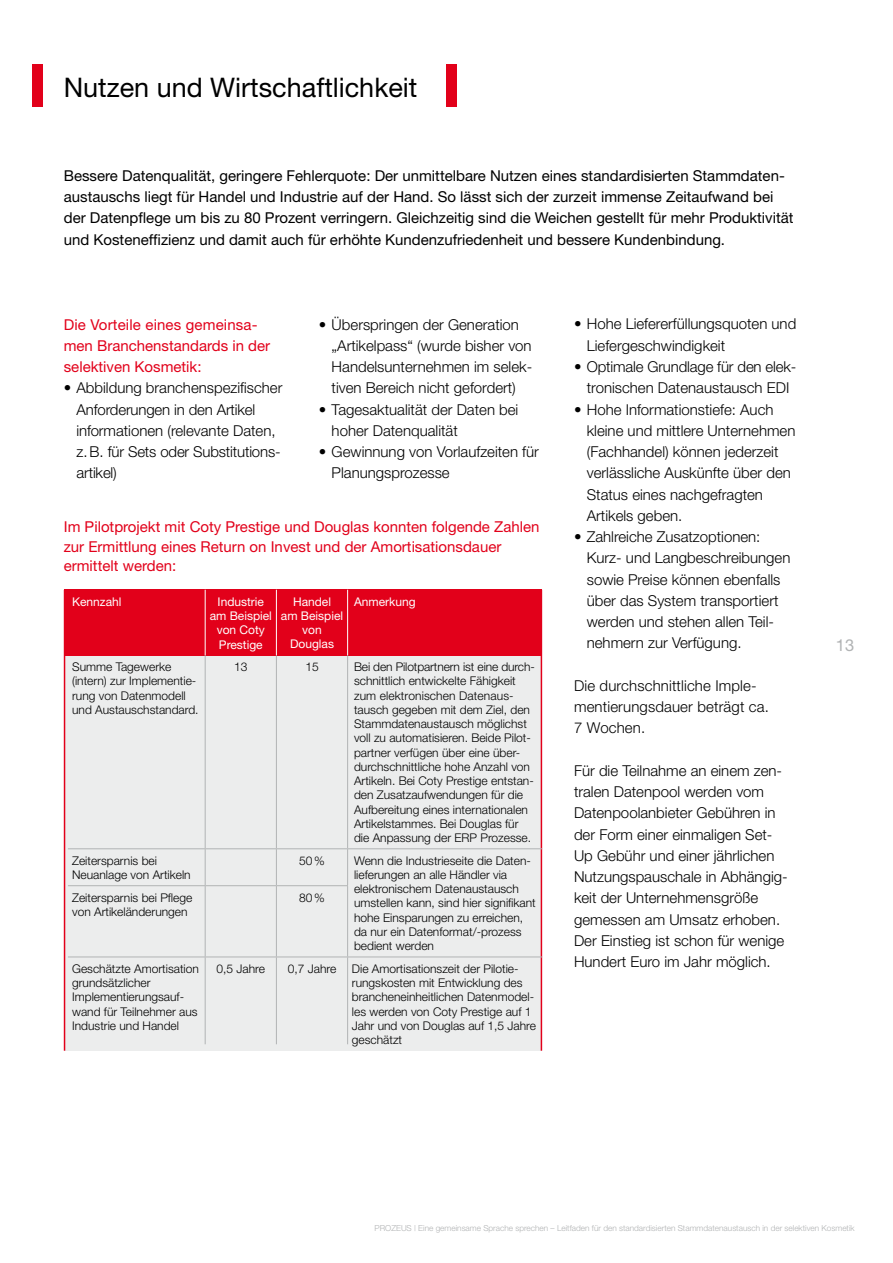
<style>
.page{position:relative;width:893px;height:1263px;background:#fff}
.page>*{position:absolute;margin:0;border:0;box-sizing:border-box;transform-origin:0 0}
.t1{font:27px "Helvetica Neue";color:#000}
.t2{font:16.5px "Helvetica Neue";color:#b1b3b4}
.t3{font:300 15px/21.3px "Helvetica Neue";color:#000}
.t4{font:15px/21.3px "Helvetica Neue";color:#000}
.t5{font:15px/21.3px "Helvetica Neue";color:#e2001a}
.t6{font:300 12px/14.2px "Helvetica Neue";color:#000}
.t7{font:12px/14.2px "Helvetica Neue";color:#fff;text-align:center}
.t8{font:300 8.25px "Helvetica Neue";color:#b1b3b4}
</style>
<div class="page">
<div style="left:32px;top:64px;width:11px;height:42px;background:#e2001a"></div>
<div style="left:446px;top:64px;width:11px;height:42px;background:#e2001a"></div>
<div style="left:65px;top:590px;width:477px;height:461px;background:#eceded"></div>
<hr style="left:64px;top:590px;width:1px;height:461px;background:#e2001a">
<hr style="left:541px;top:590px;width:1px;height:461px;background:#e2001a">
<div style="left:64px;top:590px;width:478px;height:66px;background:#e2001a"></div>
<hr style="left:205px;top:590px;width:1px;height:65px;background:#fff">
<hr style="left:276px;top:590px;width:1px;height:65px;background:#fff">
<hr style="left:347px;top:590px;width:1px;height:65px;background:#fff">
<hr style="left:205px;top:655px;width:1px;height:193px;background:#b1b3b4">
<hr style="left:276px;top:655px;width:1px;height:193px;background:#b1b3b4">
<hr style="left:347px;top:655px;width:1px;height:193px;background:#b1b3b4">
<hr style="left:68px;top:848px;width:137px;height:1px;background:#b1b3b4">
<hr style="left:205px;top:848px;width:71px;height:1px;background:#b1b3b4">
<hr style="left:205px;top:849px;width:1px;height:36px;background:#b1b3b4">
<hr style="left:276px;top:848px;width:72px;height:1px;background:#b1b3b4">
<hr style="left:276px;top:849px;width:1px;height:36px;background:#b1b3b4">
<hr style="left:348px;top:848px;width:194px;height:1px;background:#b1b3b4">
<hr style="left:347px;top:849px;width:1px;height:36px;background:#b1b3b4">
<hr style="left:68px;top:885px;width:137px;height:1px;background:#b1b3b4">
<hr style="left:205px;top:885px;width:71px;height:1px;background:#b1b3b4">
<hr style="left:205px;top:886px;width:1px;height:70px;background:#b1b3b4">
<hr style="left:276px;top:885px;width:72px;height:1px;background:#b1b3b4">
<hr style="left:276px;top:886px;width:1px;height:70px;background:#b1b3b4">
<hr style="left:347px;top:886px;width:1px;height:70px;background:#b1b3b4">
<hr style="left:68px;top:956px;width:137px;height:1px;background:#b1b3b4">
<hr style="left:205px;top:956px;width:71px;height:1px;background:#b1b3b4">
<hr style="left:205px;top:957px;width:1px;height:87px;background:#b1b3b4">
<hr style="left:276px;top:956px;width:72px;height:1px;background:#b1b3b4">
<hr style="left:276px;top:957px;width:1px;height:87px;background:#b1b3b4">
<hr style="left:348px;top:956px;width:194px;height:1px;background:#b1b3b4">
<hr style="left:347px;top:957px;width:1px;height:87px;background:#b1b3b4">
<h1 class="t1" style="left:64px;top:72px;width:355px">Nutzen und Wirtschaftlichkeit</h1>
<p class="t4" style="left:64px;top:165px;width:731px">Bessere Datenqualität, geringere Fehlerquote: Der unmittelbare Nutzen eines standardisierten Stammdaten&shy;austauschs liegt für Handel und Industrie auf der Hand. So lässt sich der zurzeit immense Zeitaufwand bei der Datenpflege um bis zu 80 Prozent verringern. Gleichzeitig sind die Weichen gestellt für mehr Produktivität und Kosteneffizienz und damit auch für erhöhte Kundenzufriedenheit und bessere Kundenbindung.</p>
<p class="t5" style="left:64px;top:313px;width:208px">Die Vorteile eines gemeinsa&shy;men Branchenstandards in der selektiven Kosmetik:</p>
<p class="t3" style="left:77px;top:377px;width:207px;text-indent:-13px">• Abbildung branchenspezifischer<br>Anforderungen in den Artikel informationen (relevante Daten, z.B. für Sets oder Substitutions&shy;artikel)</p>
<p class="t3" style="left:332px;top:313px;width:202px;text-indent:-13px">• Überspringen der Generation „Artikelpass“ (wurde bisher von<br>Handelsunternehmen im selek&shy;tiven Bereich nicht gefordert)</p>
<p class="t3" style="left:332px;top:398px;width:188px;text-indent:-13px">• Tagesaktualität der Daten bei hoher Datenqualität</p>
<p class="t3" style="left:332px;top:441px;width:209px;text-indent:-13px">• Gewinnung von Vorlaufzeiten für<br>Planungsprozesse</p>
<p class="t5" style="left:64px;top:517px;width:477px;line-height:19.5px">Im Pilotprojekt mit Coty Prestige und Douglas konnten folgende Zahlen zur Ermittlung eines Return on Invest und der Amortisationsdauer ermittelt werden:</p>
<p class="t7" style="left:72px;top:594px;width:51px">Kennzahl</p>
<p class="t7" style="left:210px;top:594px;width:64px">Industrie am Beispiel von Coty<br>Prestige</p>
<p class="t7" style="left:281px;top:594px;width:64px">Handel<br>am Beispiel von<br>Douglas</p>
<p class="t7" style="left:354px;top:594px;width:63px">Anmerkung</p>
<p class="t6" style="left:72px;top:659px;width:128px">Summe Tagewerke (intern) zur Implementie&shy;rung von Datenmodell und Austauschstandard.</p>
<p class="t6" style="left:234px;top:659px;width:15px">13</p>
<p class="t6" style="left:305px;top:659px;width:15px">15</p>
<p class="t6" style="left:354px;top:659px;width:182px">Bei den Pilotpartnern ist eine durch&shy;schnittlich entwickelte Fähigkeit zum elektronischen Datenaus&shy;tausch gegeben mit dem Ziel, den Stammdatenaustausch möglichst voll zu automatisieren. Beide Pilot&shy;partner verfügen über eine über&shy;durchschnittliche hohe Anzahl von Artikeln. Bei Coty Prestige entstan&shy;den Zusatzaufwendungen für die Aufbereitung eines internationalen Artikelstammes. Bei Douglas für die Anpassung der ERP Prozesse.</p>
<p class="t6" style="left:72px;top:853px;width:120px">Zeitersparnis bei<br>Neuanlage von Artikeln</p>
<p class="t6" style="left:299px;top:853px;width:27px">50%</p>
<p class="t6" style="left:354px;top:853px;width:183px">Wenn die Industrieseite die Daten&shy;lieferungen an alle Händler via elektronischem Datenaustausch umstellen kann, sind hier signifikant hohe Einsparungen zu erreichen, da nur ein Datenformat/-prozess bedient werden</p>
<p class="t6" style="left:72px;top:890px;width:122px">Zeitersparnis bei Pflege von Artikeländerungen</p>
<p class="t6" style="left:299px;top:890px;width:27px">80%</p>
<p class="t6" style="left:72px;top:961px;width:128px">Geschätzte Amortisation grundsätzlicher<br>Implementierungsauf&shy;wand für Teilnehmer aus<br>Industrie und Handel</p>
<p class="t6" style="left:217px;top:961px;width:50px">0,5 Jahre</p>
<p class="t6" style="left:288px;top:961px;width:50px">0,7 Jahre</p>
<p class="t6" style="left:352px;top:961px;width:186px">Die Amortisationszeit der Pilotie&shy;rungskosten mit Entwicklung des brancheneinheitlichen Datenmodel&shy;les werden von Coty Prestige auf 1<br>Jahr und von Douglas auf 1,5 Jahre geschätzt</p>
<p class="t3" style="left:587px;top:313px;width:211px;text-indent:-13px">• Hohe Liefererfüllungsquoten und<br>Liefergeschwindigkeit</p>
<p class="t3" style="left:574px;top:356px;width:224px;text-align:center">• Optimale Grundlage für den elek&shy;tronischen Datenaustausch EDI</p>
<p class="t3" style="left:587px;top:398px;width:210px;text-indent:-13px">• Hohe Informationstiefe: Auch kleine und mittlere Unternehmen (Fachhandel) können jederzeit verlässliche Auskünfte über den<br>Status eines nachgefragten<br>Artikels geben.</p>
<p class="t3" style="left:587px;top:526px;width:205px;text-indent:-13px">• Zahlreiche Zusatzoptionen:<br>Kurz- und Langbeschreibungen sowie Preise können ebenfalls über das System transportiert werden und stehen allen Teil&shy;nehmern zur Verfügung.</p>
<p class="t3" style="left:574px;top:674px;width:196px">Die durchschnittliche Imple&shy;mentierungsdauer beträgt ca.<br>7 Wochen.</p>
<p class="t3" style="left:574px;top:760px;width:215px">Für die Teilnahme an einem zen&shy;tralen Datenpool werden vom<br>Datenpoolanbieter Gebühren in der Form einer einmaligen Set-<br>Up Gebühr und einer jährlichen<br>Nutzungspauschale in Abhängig&shy;keit der Unternehmensgröße gemessen am Umsatz erhoben.<br>Der Einstieg ist schon für wenige<br>Hundert Euro im Jahr möglich.</p>
<p class="t2" style="left:836px;top:635px;width:20px">13</p>
<p class="t8" style="left:375px;top:1223px;width:482px">PROZEUS | Eine gemeinsame Sprache sprechen – Leitfaden für den standardisierten Stammdatenaustausch in der selektiven Kosmetik</p>
</div>
